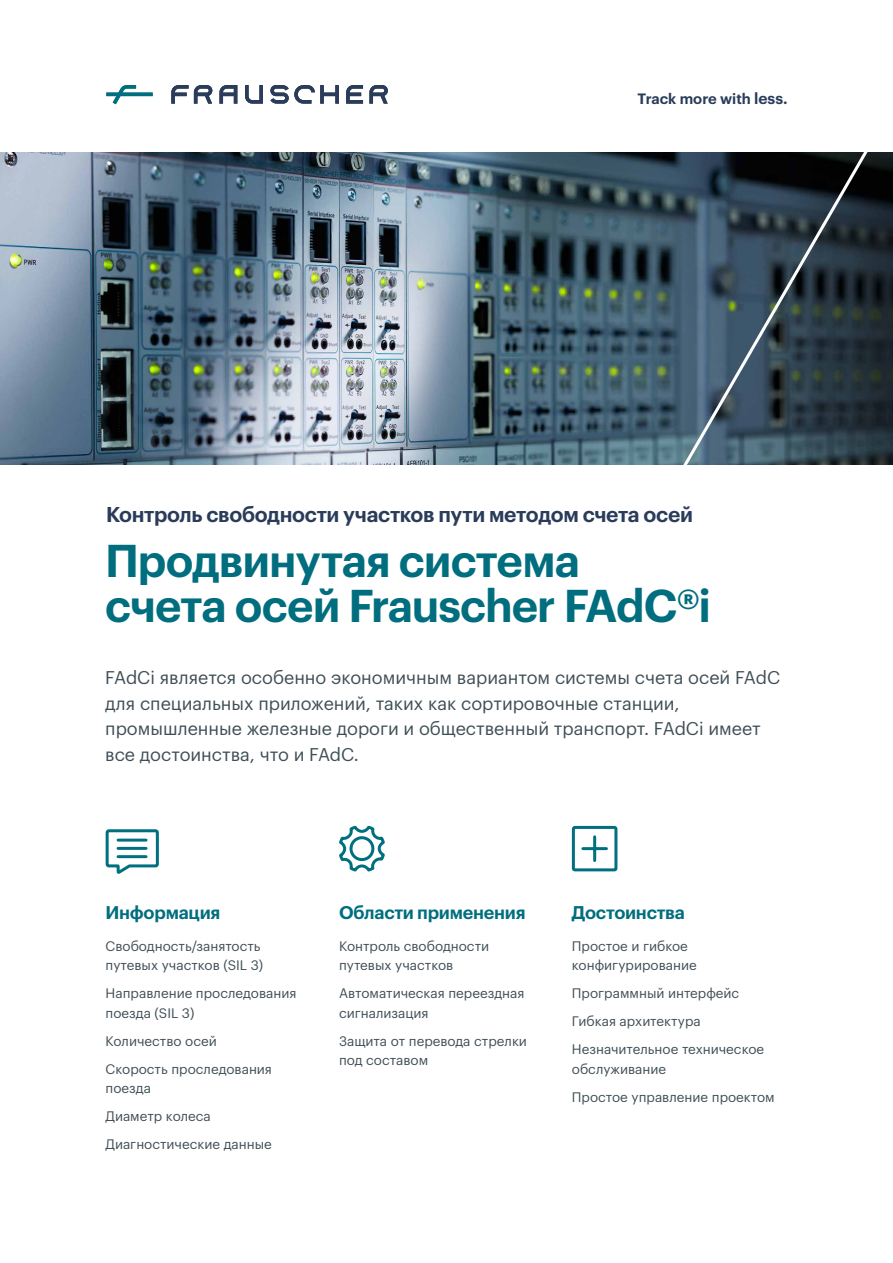
<style>
.page{position:relative;width:893px;height:1263px;background:#fff}
.page>*{position:absolute;margin:0;border:0;box-sizing:border-box;transform-origin:0 0}
.t1{font:600 45px/45px "Graphik LCG";letter-spacing:-.02em;color:#006e7e}
.t2{font:600 21px "Graphik LCG";letter-spacing:-.015em;color:#2a3c5a}
.t3{font:18px/25.5px "Graphik LCG";color:#3f4e55}
.t4{font:600 18px "Graphik LCG";letter-spacing:-.015em;color:#006e7e}
.t5{font:600 14.7px "Graphik LCG";color:#293c5a}
.t6{font:13.5px/19.5px "Graphik LCG";color:#3f4e55}
.s1{font-size:15.45px}
</style>
<div class="page">
<img style="left:0;top:153px;width:893px;height:312px">
<svg style="left:660px;top:152px;width:213px;height:313px;background:#344652"></svg>
<svg style="left:346px;top:85px;width:17px;height:19px"></svg>
<svg style="left:245px;top:85px;width:18px;height:19px"></svg>
<svg style="left:219px;top:85px;width:18px;height:19px"></svg>
<svg style="left:270px;top:85px;width:69px;height:19px"></svg>
<svg style="left:369px;top:85px;width:19px;height:19px"></svg>
<svg style="left:171px;top:85px;width:41px;height:19px"></svg>
<svg style="left:106px;top:85px;width:47px;height:19px"></svg>
<svg style="left:105px;top:829px;width:54px;height:45px"></svg>
<hr style="left:118px;top:839px;width:28px;height:3px;background:#007080">
<hr style="left:118px;top:847px;width:28px;height:3px;background:#007080">
<hr style="left:118px;top:855px;width:28px;height:3px;background:#007080">
<svg style="left:339px;top:825px;width:46px;height:47px"></svg>
<div style="left:572px;top:826px;width:45px;height:45px;border:3px solid #007080;border-radius:2px"></div>
<hr style="left:583px;top:847px;width:23px;height:3px;background:#007080">
<hr style="left:593px;top:837px;width:3px;height:23px;background:#007080">
<p class="t5" style="left:637px;top:87px;width:152px">Track more with <span class="s1">less.</span></p>
<h2 class="t2" style="left:106px;top:498px;width:588px">Контроль свободности участков пути методом счета осей</h2>
<h1 class="t1" style="left:105px;top:534px;width:607px">Продвинутая система счета осей Frauscher FAdC®i</h1>
<h3 class="t3" style="left:105px;top:664px;width:676px">FAdCi является особенно экономичным вариантом системы счета осей FAdC для специальных приложений, таких как сортировочные станции, промышленные железные дороги и общественный транспорт. FAdCi имеет все достоинства, что и FAdC.</h3>
<h3 class="t4" style="left:106px;top:898px;width:116px">Информация</h3>
<p class="t6" style="left:106px;top:935px;width:159px">Свободность/занятость путевых участков (SIL 3)</p>
<p class="t6" style="left:106px;top:983px;width:192px">Направление проследования поезда (SIL 3)</p>
<p class="t6" style="left:106px;top:1026px;width:168px;line-height:28px">Количество осей<br>Скорость проследования</p>
<p class="t6" style="left:106px;top:1073px;width:168px;line-height:28px">поезда<br>Диаметр колеса<br>Диагностические данные</p>
<h3 class="t4" style="left:339px;top:898px;width:188px">Области применения</h3>
<p class="t6" style="left:339px;top:935px;width:152px">Контроль свободности путевых участков</p>
<p class="t6" style="left:339px;top:982px;width:187px">Автоматическая переездная сигнализация</p>
<p class="t6" style="left:339px;top:1030px;width:189px">Защита от перевода стрелки под составом</p>
<h3 class="t4" style="left:572px;top:898px;width:115px">Достоинства</h3>
<p class="t6" style="left:572px;top:935px;width:126px">Простое и гибкое конфигурирование</p>
<p class="t6" style="left:572px;top:978px;width:194px;line-height:28px">Программный интерфейс<br>Гибкая архитектура<br>Незначительное техническое</p>
<p class="t6" style="left:572px;top:1054px;width:204px;line-height:28px">обслуживание<br>Простое управление проектом</p>
</div>
